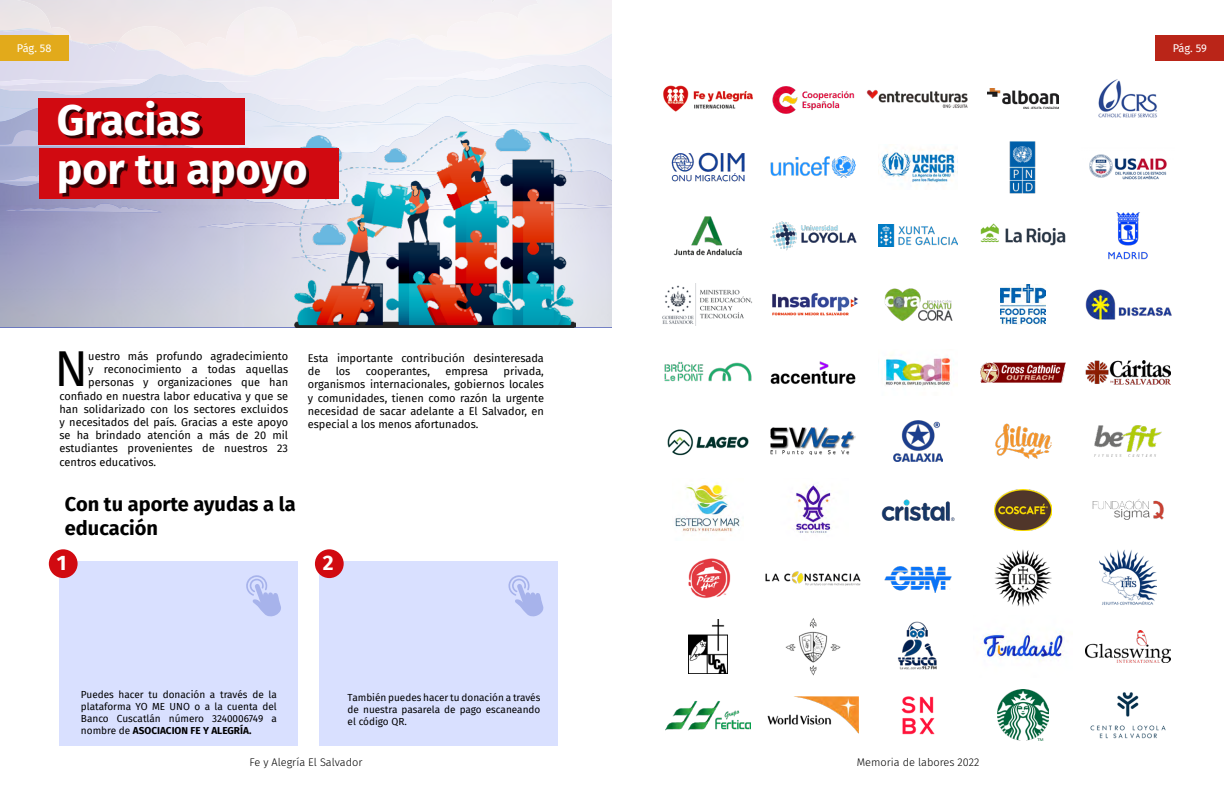
<style>
.page{position:relative;width:1224px;height:792px;background:#fff}
.page>*{position:absolute;margin:0;border:0;box-sizing:border-box;transform-origin:0 0}
.t1{font:49.3px "Fira Sans";color:#000}
.t2{font:700 43px/49px "Fira Sans";color:#fff}
.t3{font:700 21px "Fira Sans";color:#fff}
.t4{font:700 20px/24px "Fira Sans";color:#000}
.t5{font:11px/13.2px "Fira Sans";color:#000}
.t6{font:300 11px "Fira Sans";color:#000}
.t7{font:11px "Fira Sans";letter-spacing:-.015em;color:#fff}
.t8{font:10px/12px "Fira Sans";color:#000;text-align:justify}
.s1{font-weight:700}
</style>
<div class="page">
<img style="left:0;top:29px;width:612px;height:53px">
<img style="left:382px;top:63px;width:152px;height:3px">
<img style="left:0;top:66px;width:534px;height:42px">
<img style="left:46px;top:82px;width:566px;height:72px">
<img style="left:0;top:108px;width:581px;height:60px">
<img style="left:0;top:130px;width:61px;height:17px">
<img style="left:0;top:168px;width:612px;height:159px">
<img style="left:5px;top:203px;width:157px;height:9px">
<img style="left:291px;top:253px;width:4px;height:6px">
<img style="left:198px;top:222px;width:97px;height:6px">
<img style="left:576px;top:204px;width:36px;height:6px">
<div style="left:60px;top:562px;width:238px;height:184px;background:#d9e0ff"></div>
<div style="left:319px;top:562px;width:239px;height:184px;background:#d9e0ff"></div>
<div style="left:49px;top:549px;width:29px;height:29px;background:#d10a11;border-radius:50%"></div>
<div style="left:315px;top:549px;width:29px;height:29px;background:#d10a11;border-radius:50%"></div>
<svg style="left:246px;top:575px;width:35px;height:42px"></svg>
<svg style="left:508px;top:575px;width:36px;height:42px"></svg>
<img style="left:295px;top:130px;width:281px;height:198px">
<div style="left:39px;top:99px;width:206px;height:46px;background:#d10a11"></div>
<div style="left:39px;top:148px;width:299px;height:50px;background:#d10a11"></div>
<div style="left:61px;top:104px;width:248px;height:93px;background:#000;opacity:.75"></div>
<img style="left:663px;top:85px;width:90px;height:27px">
<img style="left:674px;top:216px;width:68px;height:40px">
<img style="left:980px;top:363px;width:86px;height:19px">
<img style="left:675px;top:484px;width:65px;height:49px">
<img style="left:671px;top:153px;width:74px;height:28px">
<img style="left:772px;top:293px;width:86px;height:23px">
<img style="left:770px;top:428px;width:86px;height:27px">
<img style="left:1089px;top:154px;width:78px;height:26px">
<img style="left:884px;top:566px;width:68px;height:26px">
<img style="left:665px;top:701px;width:85px;height:30px">
<img style="left:866px;top:90px;width:102px;height:18px">
<img style="left:770px;top:361px;width:86px;height:24px">
<img style="left:1100px;top:550px;width:56px;height:55px">
<img style="left:881px;top:499px;width:74px;height:22px">
<img style="left:881px;top:149px;width:77px;height:36px">
<img style="left:884px;top:356px;width:74px;height:30px">
<img style="left:894px;top:420px;width:48px;height:42px">
<img style="left:1009px;top:141px;width:27px;height:53px">
<img style="left:897px;top:621px;width:40px;height:49px">
<img style="left:901px;top:696px;width:34px;height:39px">
<img style="left:772px;top:86px;width:83px;height:28px">
<img style="left:770px;top:221px;width:87px;height:30px">
<img style="left:878px;top:224px;width:80px;height:23px">
<img style="left:793px;top:484px;width:38px;height:49px">
<img style="left:770px;top:156px;width:86px;height:22px">
<img style="left:688px;top:619px;width:40px;height:55px">
<img style="left:688px;top:558px;width:43px;height:40px">
<img style="left:1085px;top:289px;width:87px;height:31px">
<img style="left:785px;top:618px;width:56px;height:58px">
<img style="left:768px;top:697px;width:90px;height:36px">
<img style="left:988px;top:88px;width:70px;height:21px">
<img style="left:664px;top:361px;width:88px;height:21px">
<img style="left:995px;top:550px;width:56px;height:56px">
<img style="left:995px;top:424px;width:56px;height:34px">
<img style="left:980px;top:223px;width:86px;height:23px">
<img style="left:884px;top:288px;width:69px;height:33px">
<img style="left:995px;top:489px;width:56px;height:41px">
<img style="left:667px;top:429px;width:82px;height:27px">
<img style="left:982px;top:631px;width:81px;height:30px">
<img style="left:998px;top:689px;width:51px;height:52px">
<img style="left:1098px;top:79px;width:59px;height:39px">
<img style="left:662px;top:283px;width:90px;height:43px">
<img style="left:1094px;top:425px;width:68px;height:32px">
<img style="left:1000px;top:285px;width:46px;height:39px">
<img style="left:1108px;top:212px;width:40px;height:48px">
<img style="left:1086px;top:361px;width:85px;height:24px">
<img style="left:1092px;top:499px;width:72px;height:21px">
<img style="left:765px;top:571px;width:96px;height:15px">
<img style="left:1086px;top:630px;width:85px;height:33px">
<img style="left:1090px;top:692px;width:76px;height:47px">
<div style="left:0;top:35px;width:68px;height:25px;background:#e2aa1b"></div>
<div style="left:1156px;top:35px;width:68px;height:25px;background:#ba2518"></div>
<p class="t7" style="left:17px;top:40px;width:36px">Pág. 58</p>
<p class="t7" style="left:1173px;top:40px;width:36px">Pág. 59</p>
<h2 class="t2" style="left:57px;top:93px;width:252px">Gracias<br>por tu apoyo</h2>
<h1 class="t1" style="left:55px;top:332px;width:35px">N</h1>
<p class="t5" style="left:88px;top:349px;width:201px">uestro más profundo agradecimiento</p>
<p class="t5" style="left:88px;top:363px;width:201px">y reconocimiento a todas aquellas</p>
<p class="t5" style="left:88px;top:376px;width:201px">personas y organizaciones que han</p>
<p class="t5" style="left:60px;top:389px;width:230px">confiado en nuestra labor educativa y que se</p>
<p class="t5" style="left:60px;top:402px;width:230px">han solidarizado con los sectores excluidos</p>
<p class="t5" style="left:60px;top:415px;width:230px">y necesitados del país. Gracias a este apoyo</p>
<p class="t5" style="left:60px;top:429px;width:230px">se ha brindado atención a más de 20 mil</p>
<p class="t5" style="left:60px;top:442px;width:230px">estudiantes provenientes de nuestros 23</p>
<p class="t5" style="left:60px;top:455px;width:98px">centros educativos.</p>
<h3 class="t4" style="left:65px;top:490px;width:232px">Con tu aporte ayudas a la educación</h3>
<p class="t5" style="left:308px;top:351px;width:238px">Esta importante contribución desinteresada de</p>
<p class="t5" style="left:308px;top:365px;width:238px;text-align:justify;text-indent:196px">privada, organismos internacionales, gobiernos locales y comunidades, tienen como razón la urgente necesidad de sacar adelante a El Salvador, en especial a los menos afortunados.</p>
<p class="t5" style="left:336px;top:365px;width:16px">los</p>
<p class="t5" style="left:366px;top:365px;width:66px">cooperantes,</p>
<p class="t5" style="left:445px;top:365px;width:44px">empresa</p>
<h3 class="t3" style="left:57px;top:545px;width:11px">1</h3>
<h3 class="t3" style="left:323px;top:545px;width:12px">2</h3>
<p class="t8" style="left:81px;top:688px;width:197px">Puedes hacer tu donación a través de la plataforma YO ME UNO o a la cuenta del Banco Cuscatlán número 3240006749 a nombre de <span class="s1">ASOCIACION FE Y ALEGRÍA.</span></p>
<p class="t8" style="left:348px;top:692px;width:194px">También puedes hacer tu donación a través de nuestra pasarela de pago escaneando el código QR.</p>
<p class="t6" style="left:249px;top:755px;width:115px">Fe y Alegría El Salvador</p>
<p class="t6" style="left:857px;top:755px;width:124px">Memoria de labores 2022</p>
</div>
